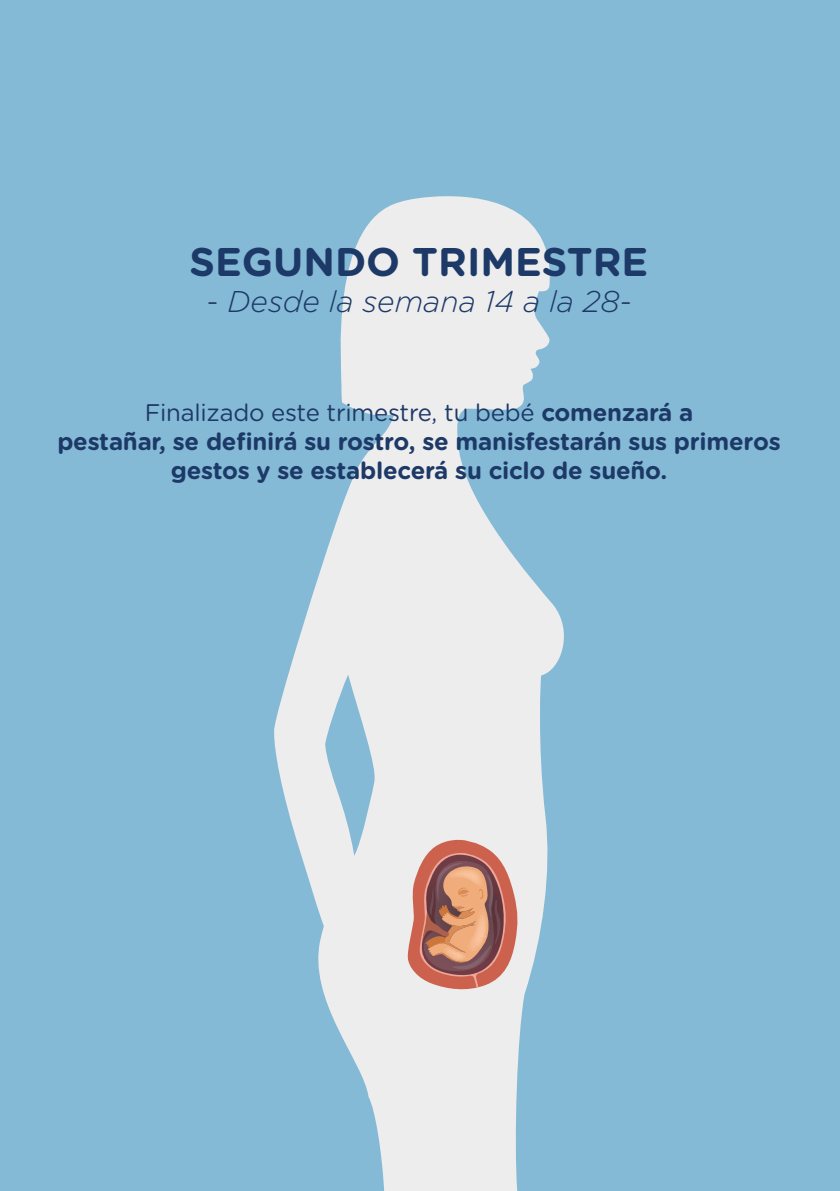
<style>
.page{position:relative;width:840px;height:1191px;background:#fff}
.page>*{position:absolute;margin:0;border:0;box-sizing:border-box;transform-origin:0 0}
.t1{font:700 40px "Gotham Rounded";color:#1d3967}
.t2{font:italic 300 30px "Gotham Rounded";color:#1d3967}
.t3{font:700 24px/28.8px "Gotham Rounded";letter-spacing:-.01em;color:#1d3967;text-align:center}
.s1{font-weight:400}
</style>
<div class="page">
<div style="left:0;top:0;width:839px;height:1191px;background:#84bad6"></div>
<svg style="left:274px;top:196px;width:290px;height:995px;fill:#ededed"></svg>
<svg style="left:407px;top:839px;width:111px;height:153px;background:#c58b7c"></svg>
<h1 class="t1" style="left:189px;top:232px;width:460px">SEGUNDO TRIMESTRE</h1>
<p class="t2" style="left:206px;top:281px;width:427px">- Desde la semana 14 a la 28-</p>
<p class="t3" style="left:57px;top:397px;width:724px"><span class="s1">Finalizado este trimestre, tu bebé</span> comenzará a<br>pestañar, se definirá su rostro, se manisfestarán sus primeros gestos y se establecerá su ciclo de sueño.</p>
</div>
